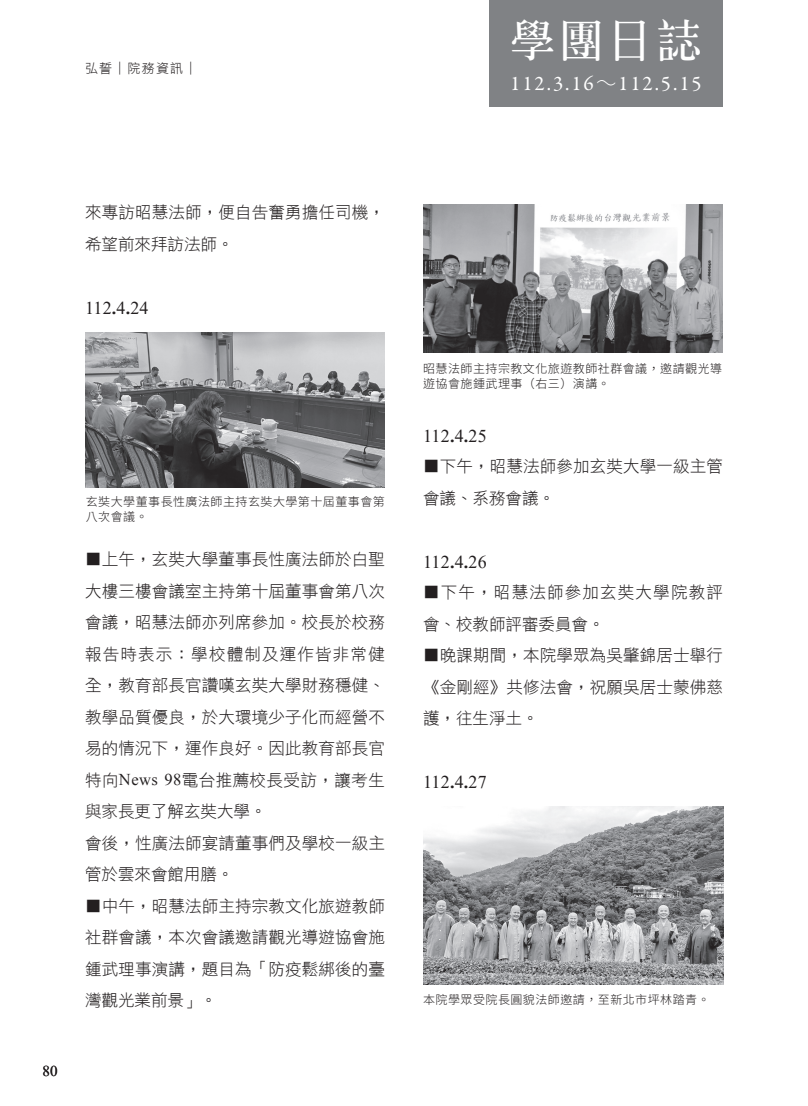
<style>
.page{position:relative;width:808px;height:1106px;background:#fff}
.page>*{position:absolute;margin:0;border:0;box-sizing:border-box;transform-origin:0 0}
.t1{font:45px "Stdsung EG Bold Big 5";color:#fff}
.t2{font:21px "Garamond Premr Pro";letter-spacing:.095em;color:#fff}
.t3{font:18px "Times New Roman";letter-spacing:.01em;color:#231f20}
.t4{font:16.5px/31.5px "DF Hei Lt HKP BF";letter-spacing:.01em;color:#231f20}
.t5{font:16.5px/31.5px "DF Hei Lt HKP BF";letter-spacing:.075em;color:#231f20}
.t6{font:15px "Times New Roman";color:#231f20}
.t7{font:12.9px "DF Hei Lt HK BF";letter-spacing:.1em;color:#231f20}
.t8{font:300 12px/15px "Noto Sans CJ Ktc";letter-spacing:.04em;color:#231f20}
.s1{font-family:"DF Hei Lt HK BF"}
.s2{font-weight:700}
.s3{font-family:"Times New Roman"}
</style>
<div class="page">
<img style="left:423px;top:204px;width:300px;height:148px">
<img style="left:85px;top:332px;width:300px;height:155px">
<img style="left:423px;top:806px;width:300px;height:178px">
<div style="left:489px;top:0;width:234px;height:106px;background:#808285"></div>
<p class="t7" style="left:85px;top:62px;width:114px">弘誓│院務資訊│</p>
<h1 class="t1" style="left:510px;top:17px;width:193px">學團日誌</h1>
<p class="t2" style="left:510px;top:70px;width:193px">112.3.16<span class="s1">～</span>112.5.15</p>
<p class="t4" style="left:85px;top:197px;width:301px">來專訪昭慧法師，便自告奮勇擔任司機，希望前來拜訪法師。</p>
<p class="t3" style="left:85px;top:295px;width:65px">112<span class="s2">.</span>4<span class="s2">.</span>24</p>
<p class="t6" style="left:43px;top:1060px;width:16px">80</p>
<p class="t8" style="left:86px;top:494px;width:301px">玄奘大學董事長性廣法師主持玄奘大學第十屆董事會第八次會議。</p>
<p class="t4" style="left:85px;top:543px;width:301px">■上午，玄奘大學董事長性廣法師於白聖大樓三樓會議室主持第十屆董事會第八次會議，昭慧法師亦列席參加。校長於校務報告時表示：學校體制及運作皆非常健全，教育部長官讚嘆玄奘大學財務穩健、教學品質優良，於大環境少子化而經營不易的情況下，運作良好。因此教育部長官特向<span class="s3">News 98</span>電台推薦校長受訪，讓考生與家長更了解玄奘大學。<br>會後，性廣法師宴請董事們及學校一級主管於雲來會館用膳。</p>
<p class="t4" style="left:85px;top:890px;width:301px;text-align:justify">■中午，昭慧法師主持宗教文化旅遊教師社群會議，本次會議邀請觀光導遊協會施鍾武理事演講，題目為「防疫鬆綁後的臺灣觀光業前景」。</p>
<p class="t8" style="left:423px;top:361px;width:301px">昭慧法師主持宗教文化旅遊教師社群會議，邀請觀光導遊協會施鍾武理事（右三）演講。</p>
<p class="t3" style="left:423px;top:423px;width:65px">112<span class="s2">.</span>4<span class="s2">.</span>25</p>
<p class="t4" style="left:423px;top:450px;width:301px">■下午，昭慧法師參加玄奘大學一級主管會議、系務會議。</p>
<p class="t3" style="left:423px;top:549px;width:65px">112<span class="s2">.</span>4<span class="s2">.</span>26</p>
<p class="t5" style="left:423px;top:576px;width:301px">■下午，昭慧法師參加玄奘大學院教評會、校教師評審委員會。</p>
<p class="t4" style="left:423px;top:639px;width:301px;text-align:justify">■晚課期間，本院學眾為吳肇錦居士舉行《金剛經》共修法會，祝願吳居士蒙佛慈護，往生淨土。</p>
<p class="t3" style="left:423px;top:769px;width:65px">112<span class="s2">.</span>4<span class="s2">.</span>27</p>
<p class="t8" style="left:423px;top:992px;width:288px">本院學眾受院長圓貌法師邀請，至新北市坪林踏青。</p>
</div>
